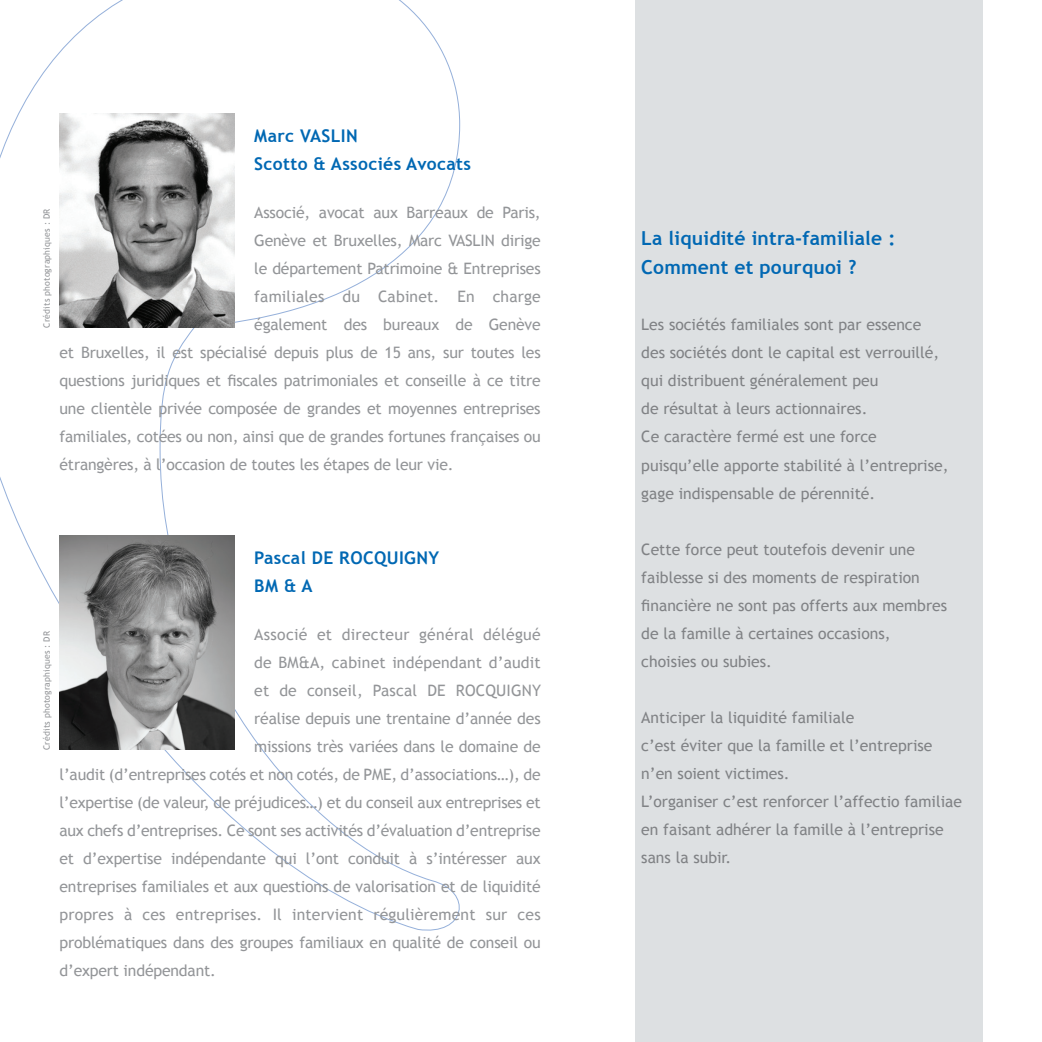
<style>
.page{position:relative;width:1042px;height:1042px;background:#fff}
.page>*{position:absolute;margin:0;border:0;box-sizing:border-box;transform-origin:0 0}
.t1{font:700 19.25px "Trebuchet MS";letter-spacing:.01em;color:#0168b3}
.t2{font:700 17.5px "Trebuchet MS";letter-spacing:.02em;color:#0168b3}
.t3{font:15.75px "Trebuchet MS";letter-spacing:-.01em;color:#939598}
.t4{font:15.75px/28px "Trebuchet MS";color:#808285}
.t5{font:15.75px "Trebuchet MS";letter-spacing:.01em;color:#939598}
.t6{font:15.75px "Trebuchet MS";letter-spacing:.02em;color:#939598}
.t7{font:8.75px "Trebuchet MS";letter-spacing:.02em;color:#939598}
</style>
<div class="page">
<svg style="left:0;top:0;width:461px;height:931px"></svg>
<div style="left:635px;top:0;width:347px;height:1042px;background:#dde0e2"></div>
<img style="left:60px;top:536px;width:174px;height:214px">
<img style="left:60px;top:113px;width:174px;height:215px">
<p class="t7" style="left:42px;top:328px;width:121px;rotate:-90deg">Crédits photographiques : DR</p>
<p class="t2" style="left:254px;top:125px;width:105px">Marc VASLIN</p>
<p class="t2" style="left:254px;top:153px;width:218px">Scotto &amp; Associés Avocats</p>
<p class="t3" style="left:254px;top:203px;width:288px">Associé, avocat aux Barreaux de Paris,</p>
<p class="t3" style="left:254px;top:231px;width:288px">Genève et Bruxelles, Marc VASLIN dirige</p>
<p class="t3" style="left:254px;top:259px;width:288px">le département Patrimoine &amp; Entreprises</p>
<p class="t5" style="left:254px;top:287px;width:288px">familiales du Cabinet. En charge</p>
<p class="t3" style="left:254px;top:315px;width:288px">également des bureaux de Genève</p>
<p class="t3" style="left:60px;top:343px;width:483px">et Bruxelles, il est spécialisé depuis plus de 15 ans, sur toutes les</p>
<p class="t3" style="left:60px;top:371px;width:483px">questions juridiques et fiscales patrimoniales et conseille à ce titre</p>
<p class="t3" style="left:60px;top:399px;width:483px">une clientèle privée composée de grandes et moyennes entreprises</p>
<p class="t3" style="left:60px;top:427px;width:483px">familiales, cotées ou non, ainsi que de grandes fortunes françaises ou</p>
<p class="t3" style="left:60px;top:455px;width:395px">étrangères, à l’occasion de toutes les étapes de leur vie.</p>
<p class="t7" style="left:42px;top:750px;width:121px;rotate:-90deg">Crédits photographiques : DR</p>
<p class="t2" style="left:254px;top:546px;width:186px">Pascal DE ROCQUIGNY</p>
<p class="t2" style="left:254px;top:574px;width:60px">BM &amp; A</p>
<p class="t6" style="left:254px;top:625px;width:288px">Associé et directeur général délégué</p>
<p class="t5" style="left:254px;top:653px;width:288px">de BM&amp;A, cabinet indépendant d’audit</p>
<p class="t5" style="left:254px;top:681px;width:288px">et de conseil, Pascal DE ROCQUIGNY</p>
<p class="t3" style="left:254px;top:709px;width:288px">réalise depuis une trentaine d’année des</p>
<p class="t3" style="left:254px;top:737px;width:288px">missions très variées dans le domaine de</p>
<p class="t3" style="left:60px;top:765px;width:483px">l’audit (d’entreprises cotés et non cotés, de PME, d’associations…), de</p>
<p class="t3" style="left:60px;top:793px;width:483px">l’expertise (de valeur, de préjudices…) et du conseil aux entreprises et</p>
<p class="t3" style="left:60px;top:821px;width:483px">aux chefs d’entreprises. Ce sont ses activités d’évaluation d’entreprise</p>
<p class="t3" style="left:60px;top:849px;width:482px">et d’expertise indépendante qui l’ont conduit à s’intéresser aux</p>
<p class="t3" style="left:60px;top:877px;width:483px">entreprises familiales et aux questions de valorisation et de liquidité</p>
<p class="t5" style="left:60px;top:905px;width:483px">propres à ces entreprises. Il intervient régulièrement sur ces</p>
<p class="t3" style="left:60px;top:933px;width:483px">problématiques dans des groupes familiaux en qualité de conseil ou</p>
<p class="t3" style="left:60px;top:961px;width:158px">d’expert indépendant.</p>
<p class="t1" style="left:641px;top:226px;width:256px">La liquidité intra-familiale :</p>
<p class="t1" style="left:641px;top:256px;width:217px">Comment et pourquoi ?</p>
<p class="t4" style="left:641px;top:311px;width:299px">Les sociétés familiales sont par essence des sociétés dont le capital est verrouillé, qui distribuent généralement peu<br>de résultat à leurs actionnaires.</p>
<p class="t4" style="left:641px;top:423px;width:309px">Ce caractère fermé est une force puisqu’elle apporte stabilité à l’entreprise, gage indispensable de pérennité.</p>
<p class="t4" style="left:641px;top:535px;width:307px">Cette force peut toutefois devenir une faiblesse si des moments de respiration financière ne sont pas offerts aux membres de la famille à certaines occasions, choisies ou subies.</p>
<p class="t4" style="left:641px;top:703px;width:293px">Anticiper la liquidité familiale<br>c’est éviter que la famille et l’entreprise n’en soient victimes.</p>
<p class="t4" style="left:641px;top:787px;width:322px">L’organiser c’est renforcer l’affectio familiae en faisant adhérer la famille à l’entreprise sans la subir.</p>
</div>
